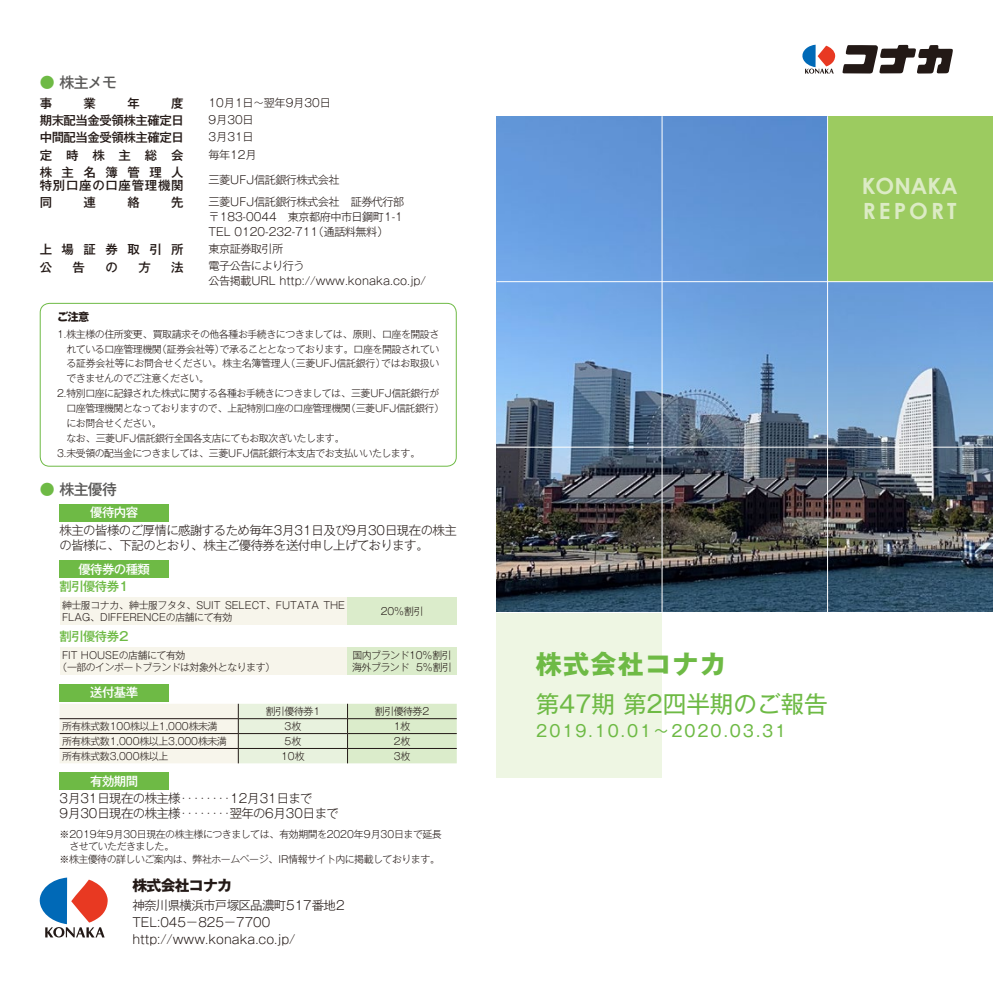
<style>
.page{position:relative;width:993px;height:993px;background:#fff}
.page>*{position:absolute;margin:0;border:0;box-sizing:border-box;transform-origin:0 0}
.t1{font:700 26.07px "Gothic MB101 Pro";letter-spacing:.05em;color:#6eba45}
.t2{font:23.62px "Gothic MB101 Pro";color:#6eba45}
.t3{font:700 22.4px/24.8px "Century Gothic";letter-spacing:.07em;color:#dcebc5}
.t4{font:16.1px "Gothic MB101 Pro";letter-spacing:.125em;color:#6eba45}
.t5{font:500 14.88px "Gothic MB101 Pro";letter-spacing:-.05em;color:#595857}
.t6{font:700 14.88px "Gothic MB101 Pro";letter-spacing:-.05em;color:#231916}
.t7{font:300 12.42px/14.9px "Gothic MB101 Pro";letter-spacing:-.045em;color:#231916}
.t8{font:300 12.42px/17.3px "Gothic MB101 Pro";color:#231916}
.t9{font:500 12.42px/12.4px "Gothic MB101 Pro";letter-spacing:.06em;color:#231916}
.t10{font:500 12.42px "Gothic MB101 Pro";letter-spacing:-.035em;color:#231916}
.t11{font:500 12.42px "Gothic MB101 Pro";letter-spacing:-.05em;color:#fff}
.t12{font:500 12.42px "Gothic MB101 Pro";letter-spacing:-.05em;color:#6eba45}
.t13{font:500 12.42px "Gothic MB101 Pro";letter-spacing:.765em;color:#231916}
.t14{font:300 11.2px/14.9px "Gothic MB101 Pro";letter-spacing:-.05em;color:#231916}
.t15{font:300 11.2px/14.9px "Gothic MB101 Pro";color:#231916}
.t16{font:700 11.2px "Gothic MB101 Pro";color:#231916}
.t17{font:300 9.97px/12.4px "Gothic MB101 Pro";letter-spacing:-.05em;color:#231916}
.t18{font:300 9.97px "Gothic MB101 Pro";letter-spacing:-.025em;color:#231916}
.t19{font:300 9.97px/12.4px "Gothic MB101 Pro";color:#231916}
.s1{color:#6eba45}
</style>
<div class="page">
<img style="left:496px;top:116px;width:496px;height:495px">
<div style="left:828px;top:116px;width:164px;height:165px;background:#9ccb60"></div>
<div style="left:496px;top:612px;width:165px;height:165px;background:#eef6e3"></div>
<hr style="left:661px;top:116px;width:1px;height:496px;background:#fff">
<hr style="left:826px;top:116px;width:1px;height:496px;background:#fff">
<hr style="left:496px;top:446px;width:496px;height:1px;background:#fff">
<hr style="left:496px;top:281px;width:496px;height:1px;background:#fff">
<svg style="left:802px;top:45px;width:32px;height:29px"></svg>
<svg style="left:842px;top:45px;width:110px;height:28px"></svg>
<div style="left:40px;top:303px;width:416px;height:163px;border:1px solid #6eba45;border-radius:9px"></div>
<svg style="left:39px;top:877px;width:69px;height:60px"></svg>
<div style="left:60px;top:504px;width:109px;height:17px;background:#6eba45"></div>
<div style="left:60px;top:772px;width:109px;height:17px;background:#6eba45"></div>
<div style="left:60px;top:597px;width:287px;height:27px;background:#f7f5eb"></div>
<div style="left:347px;top:597px;width:109px;height:27px;background:#dbeccb"></div>
<div style="left:60px;top:647px;width:287px;height:27px;background:#f7f5eb"></div>
<div style="left:347px;top:647px;width:109px;height:27px;background:#dbeccb"></div>
<div style="left:60px;top:560px;width:109px;height:17px;background:#6eba45"></div>
<svg style="left:60px;top:703px;width:396px;height:60px;background:#e0e5d3"></svg>
<div style="left:60px;top:683px;width:109px;height:18px;background:#6eba45"></div>
<h3 class="t5" style="left:40px;top:69px;width:79px"><span class="s1">●</span> 株主メモ</h3>
<p class="t9" style="left:40px;top:95px;width:14px">事</p>
<p class="t9" style="left:83px;top:95px;width:14px">業</p>
<p class="t9" style="left:127px;top:95px;width:14px">年</p>
<p class="t9" style="left:171px;top:95px;width:14px">度</p>
<p class="t15" style="left:208px;top:93px;width:124px">10月1日〜翌年9月30日</p>
<p class="t10" style="left:40px;top:110px;width:145px">期末配当金受領株主確定日</p>
<p class="t15" style="left:208px;top:111px;width:47px">9月30日</p>
<p class="t10" style="left:40px;top:127px;width:145px">中間配当金受領株主確定日</p>
<p class="t15" style="left:208px;top:128px;width:47px">3月31日</p>
<p class="t9" style="left:40px;top:147px;width:145px">定時株主総会</p>
<p class="t15" style="left:208px;top:145px;width:50px">毎年12月</p>
<p class="t9" style="left:40px;top:165px;width:145px">株主名簿管理人特別口座の口座管理機関</p>
<p class="t14" style="left:208px;top:170px;width:132px">三菱UFJ信託銀行株式会社</p>
<p class="t9" style="left:40px;top:194px;width:14px">同</p>
<p class="t9" style="left:83px;top:194px;width:14px">連</p>
<p class="t9" style="left:127px;top:194px;width:14px">絡</p>
<p class="t9" style="left:171px;top:194px;width:14px">先</p>
<p class="t14" style="left:208px;top:192px;width:197px">三菱UFJ信託銀行株式会社　証券代行部〒183-0044　東京都府中市日鋼町1-1<br>TEL 0120-232-711（通話料無料）</p>
<p class="t13" style="left:40px;top:239px;width:145px">上場証券取引所</p>
<p class="t14" style="left:208px;top:240px;width:76px">東京証券取引所</p>
<p class="t9" style="left:40px;top:259px;width:14px">公</p>
<p class="t9" style="left:73px;top:259px;width:14px">告</p>
<p class="t9" style="left:105px;top:259px;width:14px">の</p>
<p class="t9" style="left:138px;top:259px;width:14px">方</p>
<p class="t9" style="left:171px;top:259px;width:14px">法</p>
<p class="t15" style="left:208px;top:257px;width:219px">電子公告により行う<br>公告掲載URL http://www.konaka.co.jp/</p>
<p class="t16" style="left:57px;top:308px;width:34px">ご注意</p>
<p class="t17" style="left:57px;top:326px;width:383px">1.株主様の住所変更、買取請求その他各種お手続きにつきましては、原則、口座を開設さ</p>
<p class="t17" style="left:66px;top:341px;width:374px">れている口座管理機関（証券会社等）で承ることとなっております。口座を開設されてい</p>
<p class="t18" style="left:66px;top:355px;width:374px">る証券会社等にお問合せください。株主名簿管理人（三菱UFJ信託銀行）ではお取扱い</p>
<p class="t17" style="left:66px;top:371px;width:144px">できませんのでご注意ください。</p>
<p class="t17" style="left:57px;top:385px;width:383px">2.特別口座に記録された株式に関する各種お手続きにつきましては、三菱UFJ信託銀行が</p>
<p class="t17" style="left:66px;top:400px;width:379px">口座管理機関となっておりますので、上記特別口座の口座管理機関（三菱UFJ信託銀行）</p>
<p class="t17" style="left:66px;top:415px;width:97px">にお問合せください。</p>
<p class="t17" style="left:66px;top:430px;width:280px">なお、三菱UFJ信託銀行全国各支店にてもお取次ぎいたします。</p>
<p class="t17" style="left:57px;top:445px;width:364px">3.未受領の配当金につきましては、三菱UFJ信託銀行本支店でお支払いいたします。</p>
<h3 class="t5" style="left:40px;top:476px;width:79px"><span class="s1">●</span> 株主優待</h3>
<p class="t11" style="left:90px;top:502px;width:49px">優待内容</p>
<p class="t7" style="left:60px;top:520px;width:398px">株主の皆様のご厚情に感謝するため毎年3月31日及び9月30日現在の株主の皆様に、下記のとおり、株主ご優待券を送付申し上げております。</p>
<p class="t11" style="left:78px;top:558px;width:73px">優待券の種類</p>
<p class="t12" style="left:60px;top:576px;width:70px">割引優待券1</p>
<p class="t19" style="left:62px;top:597px;width:284px">紳士服コナカ、紳士服フタタ、SUIT SELECT、FUTATA THE<br>FLAG、DIFFERENCEの店舗にて有効</p>
<p class="t17" style="left:380px;top:603px;width:44px">20％割引</p>
<p class="t12" style="left:60px;top:625px;width:70px">割引優待券2</p>
<p class="t17" style="left:57px;top:647px;width:220px;text-indent:5px">FIT HOUSEの店舗にて有効<br>（一部のインポートブランドは対象外となります）</p>
<p class="t17" style="left:352px;top:647px;width:101px">国内ブランド10％割引海外ブランド 5％割引</p>
<p class="t11" style="left:90px;top:682px;width:49px">送付基準</p>
<p class="t17" style="left:265px;top:703px;width:56px">割引優待券1</p>
<p class="t17" style="left:375px;top:703px;width:56px">割引優待券2</p>
<p class="t18" style="left:62px;top:717px;width:157px">所有株式数100株以上1,000株未満</p>
<p class="t17" style="left:284px;top:718px;width:18px">3枚</p>
<p class="t17" style="left:393px;top:718px;width:18px">1枚</p>
<p class="t18" style="left:62px;top:732px;width:166px">所有株式数1,000株以上3,000株未満</p>
<p class="t17" style="left:284px;top:733px;width:18px">5枚</p>
<p class="t17" style="left:393px;top:733px;width:18px">2枚</p>
<p class="t17" style="left:62px;top:748px;width:108px">所有株式数3,000株以上</p>
<p class="t17" style="left:281px;top:748px;width:25px">10枚</p>
<p class="t17" style="left:393px;top:748px;width:18px">3枚</p>
<p class="t11" style="left:90px;top:770px;width:49px">有効期間</p>
<p class="t7" style="left:60px;top:789px;width:281px">3月31日現在の株主様‥‥‥‥12月31日まで<br>9月30日現在の株主様‥‥‥‥翌年の6月30日まで</p>
<p class="t17" style="left:60px;top:826px;width:383px">※2019年9月30日現在の株主様につきましては、有効期間を2020年9月30日まで延長</p>
<p class="t17" style="left:69px;top:838px;width:106px">させていただきました。</p>
<p class="t17" style="left:60px;top:851px;width:382px">※株主優待の詳しいご案内は、弊社ホームページ、IR情報サイト内に掲載しております。</p>
<h3 class="t6" style="left:132px;top:872px;width:101px">株式会社コナカ</h3>
<p class="t8" style="left:132px;top:894px;width:213px">神奈川県横浜市戸塚区品濃町517番地2<br>TEL:045−825−7700 http://www.konaka.co.jp/</p>
<h3 class="t3" style="left:861px;top:172px;width:97px">KONAKA<br>REPORT</h3>
<h1 class="t1" style="left:535px;top:641px;width:192px">株式会社コナカ</h1>
<h2 class="t2" style="left:535px;top:683px;width:293px">第47期 第2四半期のご報告</h2>
<h3 class="t4" style="left:536px;top:717px;width:251px">2019.10.01～2020.03.31</h3>
</div>
